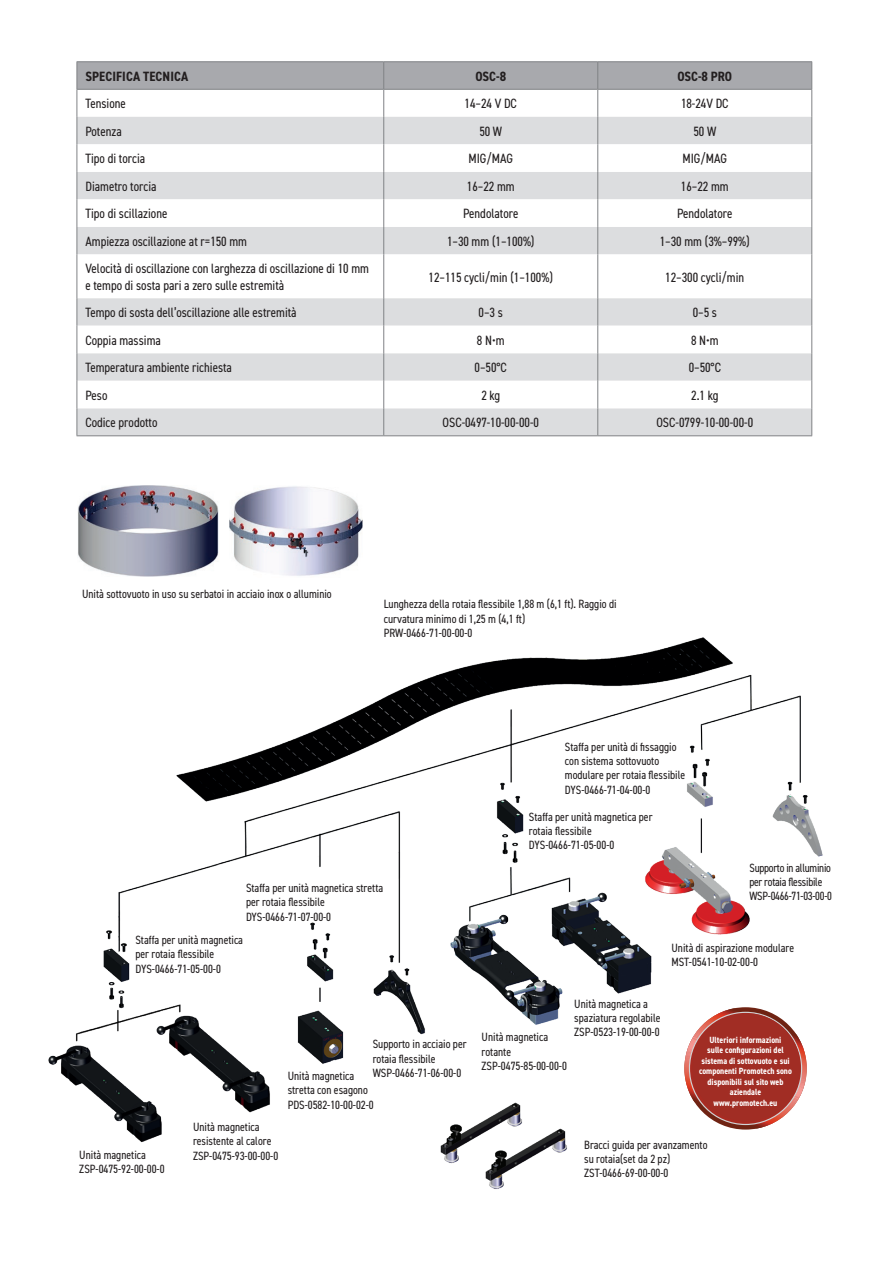
<style>
.page{position:relative;width:893px;height:1263px;background:#fff}
.page>*{position:absolute;margin:0;border:0;box-sizing:border-box;transform-origin:0 0}
.w_tabelce_tresc{font:condensed 13.5px/16.2px "DIN2014";color:#231f20}
.w_tabelce_tresc-2{font:700 condensed 13.5px "DIN2014";letter-spacing:.01em;color:#231f20}
.cechy_podpisy_8pkt{font:condensed 12px/14.4px "DIN2014";color:#231f20}
.cechy_podpisy_8pkt-2{font:condensed 12px "DIN2014";letter-spacing:-.02em;color:#231f20}
.t1{font:700 condensed 9px/10.5px "DIN2014";color:#fff;text-align:center}
</style>
<div class="page">
<img style="left:229px;top:486px;width:133px;height:83px">
<div style="left:78px;top:408px;width:733px;height:27px;background:#dcdddf"></div>
<svg style="left:78px;top:254px;width:733px;height:154px"></svg>
<hr style="left:77px;top:254px;width:1px;height:44px;background:#808285">
<svg style="left:77px;top:298px;width:1px;height:137px"></svg>
<svg style="left:77px;top:62px;width:735px;height:192px"></svg>
<hr style="left:383px;top:254px;width:1px;height:44px;background:#808285">
<hr style="left:597px;top:254px;width:1px;height:44px;background:#808285">
<hr style="left:811px;top:254px;width:1px;height:44px;background:#808285">
<svg style="left:383px;top:298px;width:1px;height:137px"></svg>
<svg style="left:597px;top:298px;width:1px;height:137px"></svg>
<svg style="left:811px;top:298px;width:1px;height:137px"></svg>
<hr style="left:77px;top:61px;width:307px;height:1px;background:#808285">
<hr style="left:384px;top:61px;width:214px;height:1px;background:#808285">
<hr style="left:598px;top:61px;width:214px;height:1px;background:#808285">
<hr style="left:77px;top:89px;width:307px;height:1px;background:#808285">
<hr style="left:384px;top:89px;width:214px;height:1px;background:#808285">
<hr style="left:598px;top:89px;width:214px;height:1px;background:#808285">
<hr style="left:77px;top:435px;width:307px;height:1px;background:#808285">
<hr style="left:384px;top:435px;width:214px;height:1px;background:#808285">
<hr style="left:598px;top:435px;width:214px;height:1px;background:#808285">
<img style="left:48px;top:569px;width:775px;height:574px">
<img style="left:436px;top:1098px;width:135px;height:91px">
<div style="left:584px;top:1139px;width:126px;height:72px;background:#fff"></div>
<svg style="left:684px;top:1007px;width:123px;height:122px"></svg>
<div style="left:692px;top:1013px;width:108px;height:108px;background:#a12d24;border-radius:50%"></div>
<img style="left:77px;top:485px;width:142px;height:91px">
<p class="w_tabelce_tresc-2" style="left:85px;top:67px;width:104px">SPECIFICA TECNICA</p>
<p class="w_tabelce_tresc-2" style="left:475px;top:67px;width:32px">OSC-8</p>
<p class="w_tabelce_tresc-2" style="left:677px;top:67px;width:56px">OSC-8 PRO</p>
<p class="w_tabelce_tresc" style="left:85px;top:95px;width:42px">Tensione</p>
<p class="w_tabelce_tresc" style="left:465px;top:95px;width:54px">14–24 V DC</p>
<p class="w_tabelce_tresc" style="left:681px;top:95px;width:49px">18-24V DC</p>
<p class="w_tabelce_tresc" style="left:85px;top:123px;width:38px">Potenza</p>
<p class="w_tabelce_tresc" style="left:479px;top:123px;width:24px">50 W</p>
<p class="w_tabelce_tresc" style="left:693px;top:123px;width:24px">50 W</p>
<p class="w_tabelce_tresc" style="left:85px;top:150px;width:61px">Tipo di torcia</p>
<p class="w_tabelce_tresc" style="left:468px;top:150px;width:46px">MIG/MAG</p>
<p class="w_tabelce_tresc" style="left:682px;top:150px;width:46px">MIG/MAG</p>
<p class="w_tabelce_tresc" style="left:85px;top:178px;width:73px">Diametro torcia</p>
<p class="w_tabelce_tresc" style="left:467px;top:178px;width:49px">16–22 mm</p>
<p class="w_tabelce_tresc" style="left:681px;top:178px;width:49px">16–22 mm</p>
<p class="w_tabelce_tresc" style="left:85px;top:205px;width:83px">Tipo di scillazione</p>
<p class="w_tabelce_tresc" style="left:463px;top:205px;width:57px">Pendolatore</p>
<p class="w_tabelce_tresc" style="left:677px;top:205px;width:57px">Pendolatore</p>
<p class="w_tabelce_tresc" style="left:85px;top:233px;width:163px">Ampiezza oscillazione at r=150 mm</p>
<p class="w_tabelce_tresc" style="left:447px;top:233px;width:89px">1–30 mm (1–100%)</p>
<p class="w_tabelce_tresc" style="left:660px;top:233px;width:92px">1–30 mm (3%–99%)</p>
<p class="w_tabelce_tresc" style="left:85px;top:260px;width:285px">Velocità di oscillazione con larghezza di oscillazione di 10 mm e tempo di sosta pari a zero sulle estremità</p>
<p class="w_tabelce_tresc" style="left:429px;top:268px;width:126px">12–115 cycli/min (1–100%)</p>
<p class="w_tabelce_tresc" style="left:665px;top:268px;width:81px">12–300 cycli/min</p>
<p class="w_tabelce_tresc" style="left:85px;top:304px;width:213px">Tempo di sosta dell’oscillazione alle estremità</p>
<p class="w_tabelce_tresc" style="left:479px;top:304px;width:26px">0–3 s</p>
<p class="w_tabelce_tresc" style="left:693px;top:304px;width:26px">0–5 s</p>
<p class="w_tabelce_tresc" style="left:85px;top:331px;width:77px">Coppia massima</p>
<p class="w_tabelce_tresc" style="left:477px;top:331px;width:29px">8 N•m</p>
<p class="w_tabelce_tresc" style="left:691px;top:331px;width:29px">8 N•m</p>
<p class="w_tabelce_tresc" style="left:85px;top:359px;width:148px">Temperatura ambiente richiesta</p>
<p class="w_tabelce_tresc" style="left:475px;top:359px;width:34px">0–50°C</p>
<p class="w_tabelce_tresc" style="left:689px;top:359px;width:34px">0–50°C</p>
<p class="w_tabelce_tresc" style="left:85px;top:386px;width:23px">Peso</p>
<p class="w_tabelce_tresc" style="left:481px;top:386px;width:20px">2 kg</p>
<p class="w_tabelce_tresc" style="left:691px;top:386px;width:29px">2.1 kg</p>
<p class="w_tabelce_tresc" style="left:85px;top:414px;width:74px">Codice prodotto</p>
<p class="w_tabelce_tresc" style="left:443px;top:414px;width:98px">OSC-0497-10-00-00-0</p>
<p class="w_tabelce_tresc" style="left:656px;top:414px;width:98px">OSC-0799-10-00-00-0</p>
<p class="cechy_podpisy_8pkt" style="left:82px;top:586px;width:251px">Unità sottovuoto in uso su serbatoi in acciaio inox o alluminio</p>
<p class="cechy_podpisy_8pkt" style="left:384px;top:596px;width:234px">Lunghezza della rotaia flessibile 1,88 m (6,1 ft). Raggio di curvatura minimo di 1,25 m (4,1 ft)</p>
<p class="cechy_podpisy_8pkt" style="left:384px;top:625px;width:90px">PRW-0466-71-00-00-0</p>
<p class="cechy_podpisy_8pkt" style="left:565px;top:739px;width:122px">Staffa per unità di fissaggio con sistema sottovuoto modulare per rotaia flessibile</p>
<p class="cechy_podpisy_8pkt" style="left:565px;top:782px;width:87px">DYS-0466-71-04-00-0</p>
<p class="cechy_podpisy_8pkt" style="left:529px;top:809px;width:125px">Staffa per unità magnetica per rotaia flessibile</p>
<p class="cechy_podpisy_8pkt" style="left:529px;top:837px;width:87px">DYS-0466-71-05-00-0</p>
<p class="cechy_podpisy_8pkt" style="left:246px;top:880px;width:139px">Staffa per unità magnetica stretta per rotaia flessibile</p>
<p class="cechy_podpisy_8pkt" style="left:246px;top:909px;width:87px">DYS-0466-71-07-00-0</p>
<p class="cechy_podpisy_8pkt-2" style="left:749px;top:859px;width:83px">Supporto in alluminio</p>
<p class="cechy_podpisy_8pkt-2" style="left:749px;top:874px;width:74px">per rotaia flessibile</p>
<p class="cechy_podpisy_8pkt-2" style="left:749px;top:888px;width:84px">WSP-0466-71-03-00-0</p>
<p class="cechy_podpisy_8pkt" style="left:135px;top:932px;width:109px">Staffa per unità magnetica per rotaia flessibile<br>DYS-0466-71-05-00-0</p>
<p class="cechy_podpisy_8pkt" style="left:79px;top:1147px;width:68px">Unità magnetica</p>
<p class="cechy_podpisy_8pkt" style="left:79px;top:1161px;width:87px">ZSP-0475-92-00-00-0</p>
<p class="cechy_podpisy_8pkt" style="left:193px;top:1119px;width:80px">Unità magnetica resistente al calore</p>
<p class="cechy_podpisy_8pkt" style="left:193px;top:1148px;width:87px">ZSP-0475-93-00-00-0</p>
<p class="cechy_podpisy_8pkt" style="left:373px;top:1036px;width:95px">Supporto in acciaio per rotaia flessibile</p>
<p class="cechy_podpisy_8pkt" style="left:288px;top:1068px;width:68px">Unità magnetica</p>
<p class="cechy_podpisy_8pkt" style="left:373px;top:1065px;width:90px">WSP-0466-71-06-00-0</p>
<p class="cechy_podpisy_8pkt" style="left:288px;top:1082px;width:82px">stretta con esagono</p>
<p class="cechy_podpisy_8pkt" style="left:288px;top:1097px;width:88px">PDS-0582-10-00-02-0</p>
<p class="cechy_podpisy_8pkt" style="left:671px;top:940px;width:124px">Unità di aspirazione modulare</p>
<p class="cechy_podpisy_8pkt" style="left:671px;top:954px;width:88px">MST-0541-10-02-00-0</p>
<p class="cechy_podpisy_8pkt" style="left:482px;top:1029px;width:68px">Unità magnetica rotante</p>
<p class="cechy_podpisy_8pkt" style="left:482px;top:1058px;width:87px">ZSP-0475-85-00-00-0</p>
<p class="cechy_podpisy_8pkt" style="left:574px;top:996px;width:88px">Unità magnetica a spaziatura regolabile</p>
<p class="cechy_podpisy_8pkt" style="left:574px;top:1024px;width:87px">ZSP-0523-19-00-00-0</p>
<p class="t1" style="left:699px;top:1034px;width:94px">Ulteriori informazioni<br>sulle configurazioni del sistema di sottovuoto e sui componenti Promotech sono disponibili sul sito web aziendale</p>
<p class="t1" style="left:714px;top:1097px;width:65px">www.promotech.eu</p>
<p class="cechy_podpisy_8pkt" style="left:584px;top:1137px;width:125px">Bracci guida per avanzamento su rotaia(set da 2 pz)</p>
<p class="cechy_podpisy_8pkt" style="left:584px;top:1165px;width:86px">ZST-0466-69-00-00-0</p>
</div>
